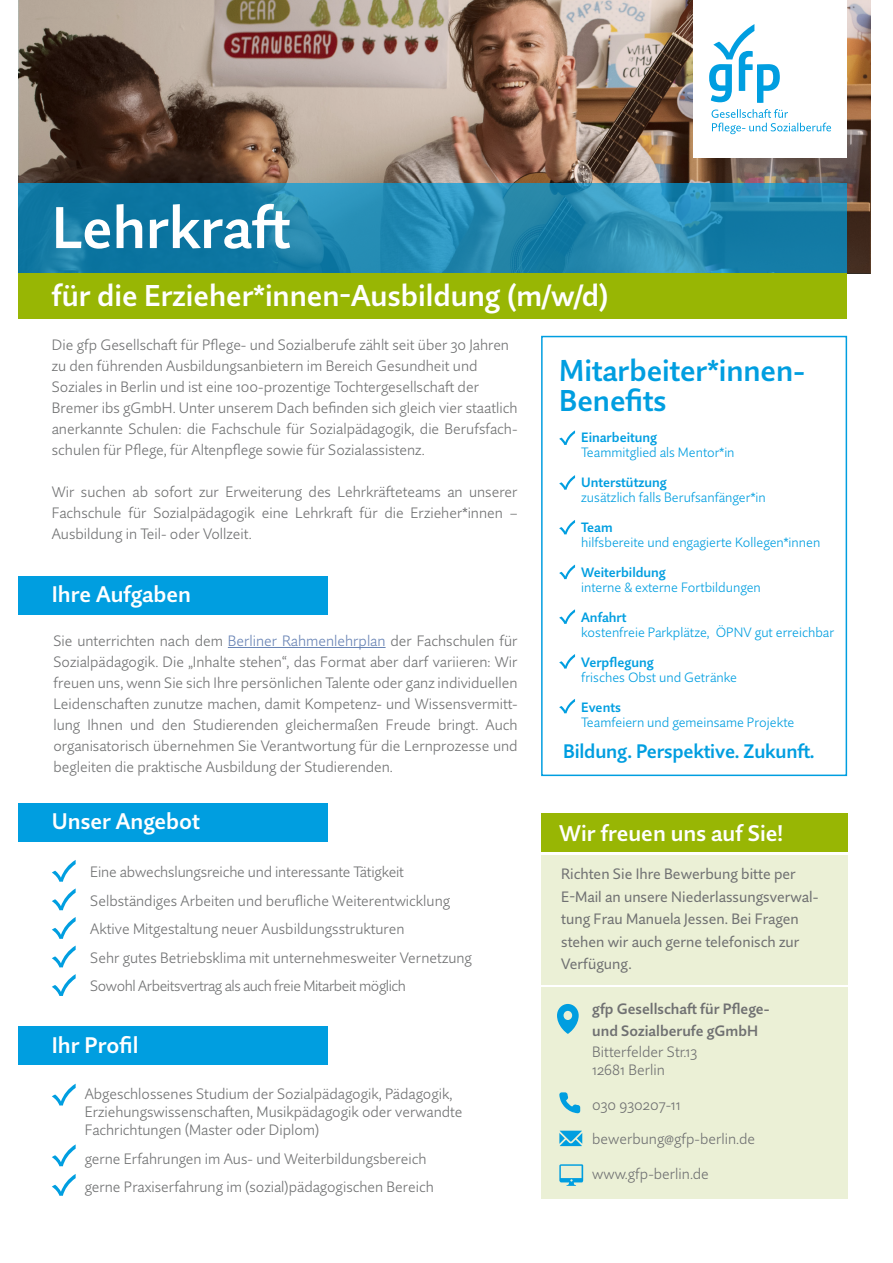
<style>
.page{position:relative;width:893px;height:1263px;background:#fff}
.page>*{position:absolute;margin:0;border:0;box-sizing:border-box;transform-origin:0 0}
.t1{font:600 58.5px "Quire Sans Pro";color:#fff}
.t2{font:600 30px "Quire Sans Pro";color:#fff}
.t3{font:600 30px/30px "Quire Sans Pro";color:#009ee0}
.t4{font:600 22.5px "Quire Sans Pro";color:#fff}
.t5{font:600 19.5px "Quire Sans Pro";letter-spacing:-.01em;color:#009ee0}
.t6{font:300 15px/21px "Quire Sans Pro";color:#707172}
.t7{font:15px/22.5px "Quire Sans Pro";color:#707172}
.t8{font:600 15px/22px "Quire Sans Pro";color:#707172}
.t9{font:300 13.5px "Quire Sans Pro";color:#009ee0}
.t10{font:600 13.5px "Quire Sans Pro";color:#009ee0}
.s1{color:#6984b5}
</style>
<div class="page">
<div style="left:541px;top:336px;width:306px;height:440px;border:2px solid #009ee0"></div>
<svg style="left:52px;top:860px;width:24px;height:22px"></svg>
<svg style="left:52px;top:1084px;width:24px;height:21px"></svg>
<svg style="left:52px;top:888px;width:24px;height:22px"></svg>
<svg style="left:52px;top:945px;width:24px;height:22px"></svg>
<svg style="left:52px;top:917px;width:24px;height:22px"></svg>
<svg style="left:52px;top:1174px;width:24px;height:22px"></svg>
<svg style="left:52px;top:974px;width:24px;height:22px"></svg>
<svg style="left:559px;top:430px;width:16px;height:15px"></svg>
<svg style="left:559px;top:475px;width:16px;height:15px"></svg>
<svg style="left:559px;top:520px;width:16px;height:14px"></svg>
<svg style="left:559px;top:565px;width:16px;height:14px"></svg>
<svg style="left:559px;top:609px;width:16px;height:15px"></svg>
<svg style="left:559px;top:654px;width:16px;height:15px"></svg>
<svg style="left:559px;top:699px;width:16px;height:14px"></svg>
<div style="left:19px;top:273px;width:828px;height:46px;background:#98b604"></div>
<img style="left:19px;top:0;width:851px;height:273px">
<svg style="left:19px;top:184px;width:828px;height:89px;background:#1d84ad"></svg>
<div style="left:19px;top:576px;width:309px;height:38px;background:#009ee0"></div>
<div style="left:19px;top:803px;width:309px;height:38px;background:#009ee0"></div>
<div style="left:19px;top:1027px;width:309px;height:38px;background:#009ee0"></div>
<hr style="left:228px;top:647px;width:158px;height:1px;background:#6984b5">
<div style="left:693px;top:0;width:154px;height:158px;background:#fff"></div>
<svg style="left:712px;top:109px;width:119px;height:25px"></svg>
<svg style="left:709px;top:24px;width:71px;height:79px"></svg>
<svg style="left:52px;top:1144px;width:24px;height:22px"></svg>
<div style="left:541px;top:814px;width:306px;height:38px;background:#98b604"></div>
<div style="left:541px;top:855px;width:306px;height:129px;background:#ebf0d6"></div>
<div style="left:541px;top:987px;width:306px;height:212px;background:#ebf0d6"></div>
<svg style="left:557px;top:1004px;width:22px;height:30px"></svg>
<svg style="left:559px;top:1131px;width:23px;height:15px"></svg>
<svg style="left:559px;top:1092px;width:21px;height:21px"></svg>
<svg style="left:559px;top:1164px;width:24px;height:22px"></svg>
<h1 class="t1" style="left:52px;top:191px;width:240px">Lehrkraft</h1>
<h2 class="t2" style="left:52px;top:277px;width:558px">für die Erzieher*innen-Ausbildung (m/w/d)</h2>
<p class="t6" style="left:52px;top:334px;width:467px">Die gfp Gesellschaft für Pflege- und Sozialberufe zählt seit über 30 Jahren zu den führenden Ausbildungsanbietern im Bereich Gesundheit und Soziales in Berlin und ist eine 100-prozentige Tochtergesellschaft der Bremer ibs gGmbH. Unter unserem Dach befinden sich gleich vier staatlich anerkannte Schulen: die Fachschule für Sozialpädagogik, die Berufsfach&shy;schulen für Pflege, für Altenpflege sowie für Sozialassistenz.</p>
<p class="t6" style="left:52px;top:481px;width:467px;text-align:justify">Wir suchen ab sofort zur Erweiterung des Lehrkräfteteams an unserer Fachschule für Sozialpädagogik eine Lehrkraft für die Erzieher*innen – Ausbildung in Teil- oder Vollzeit.</p>
<h3 class="t4" style="left:52px;top:580px;width:141px">Ihre Aufgaben</h3>
<p class="t6" style="left:54px;top:630px;width:466px;text-align:justify">Sie unterrichten nach dem <span class="s1">Berliner Rahmenlehrplan</span> der Fachschulen für Sozialpädagogik. Die „Inhalte stehen“, das Format aber darf variieren: Wir freuen uns, wenn Sie sich Ihre persönlichen Talente oder ganz individuellen Leidenschaften zunutze machen, damit Kompetenz- und Wissensvermitt&shy;lung Ihnen und den Studierenden gleichermaßen Freude bringt. Auch organisatorisch übernehmen Sie Verantwortung für die Lernprozesse und begleiten die praktische Ausbildung der Studierenden.</p>
<h3 class="t4" style="left:52px;top:807px;width:150px">Unser Angebot</h3>
<p class="t6" style="left:90px;top:858px;width:383px;line-height:28.5px">Eine abwechslungsreiche und interessante Tätigkeit Selbständiges Arbeiten und berufliche Weiterentwicklung Aktive Mitgestaltung neuer Ausbildungsstrukturen<br>Sehr gutes Betriebsklima mit unternehmesweiter Vernetzung Sowohl Arbeitsvertrag als auch freie Mitarbeit möglich</p>
<h3 class="t4" style="left:52px;top:1031px;width:88px">Ihr Profil</h3>
<p class="t6" style="left:85px;top:1085px;width:379px;line-height:18px">Abgeschlossenes Studium der Sozialpädagogik, Pädagogik,<br>Erziehungswissenschaften, Musikpädagogik oder verwandte<br>Fachrichtungen (Master oder Diplom)</p>
<p class="t6" style="left:85px;top:1144px;width:351px;line-height:28.5px">gerne Erfahrungen im Aus- und Weiterbildungsbereich gerne Praxiserfahrung im (sozial)pädagogischen Bereich</p>
<h2 class="t3" style="left:559px;top:355px;width:247px">Mitarbeiter*innen-<br>Benefits</h2>
<p class="t10" style="left:581px;top:428px;width:78px">Einarbeitung</p>
<p class="t9" style="left:581px;top:444px;width:155px">Teammitglied als Mentor*in</p>
<p class="t10" style="left:581px;top:473px;width:87px">Unterstützung</p>
<p class="t9" style="left:581px;top:489px;width:186px">zusätzlich falls Berufsanfänger*in</p>
<p class="t10" style="left:581px;top:518px;width:33px">Team</p>
<p class="t9" style="left:581px;top:534px;width:241px">hilfsbereite und engagierte Kollegen*innen</p>
<p class="t10" style="left:581px;top:563px;width:86px">Weiterbildung</p>
<p class="t9" style="left:581px;top:579px;width:181px">interne &amp; externe Fortbildungen</p>
<p class="t10" style="left:581px;top:608px;width:47px">Anfahrt</p>
<p class="t9" style="left:581px;top:624px;width:255px">kostenfreie Parkplätze, ÖPNV gut erreichbar</p>
<p class="t10" style="left:581px;top:653px;width:74px">Verpflegung</p>
<p class="t9" style="left:581px;top:669px;width:157px">frisches Obst und Getränke</p>
<p class="t10" style="left:581px;top:698px;width:41px">Events</p>
<p class="t9" style="left:581px;top:714px;width:215px">Teamfeiern und gemeinsame Projekte</p>
<h3 class="t5" style="left:563px;top:739px;width:253px">Bildung. Perspektive. Zukunft.</h3>
<h3 class="t4" style="left:559px;top:819px;width:225px">Wir freuen uns auf Sie!</h3>
<p class="t7" style="left:561px;top:863px;width:259px">Richten Sie Ihre Bewerbung bitte per<br>E-Mail an unsere Niederlassungsverwal&shy;tung Frau Manuela Jessen. Bei Fragen stehen wir auch gerne telefonisch zur<br>Verfügung.</p>
<p class="t8" style="left:592px;top:998px;width:179px">gfp Gesellschaft für Pflege&shy;und Sozialberufe gGmbH</p>
<p class="t6" style="left:592px;top:1043px;width:107px;line-height:18px">Bitterfelder Str.13<br>12681 Berlin</p>
<p class="t6" style="left:592px;top:1094px;width:90px">030 930207-11</p>
<p class="t6" style="left:592px;top:1128px;width:164px">bewerbung@gfp-berlin.de</p>
<p class="t6" style="left:592px;top:1163px;width:118px">www.gfp-berlin.de</p>
</div>
